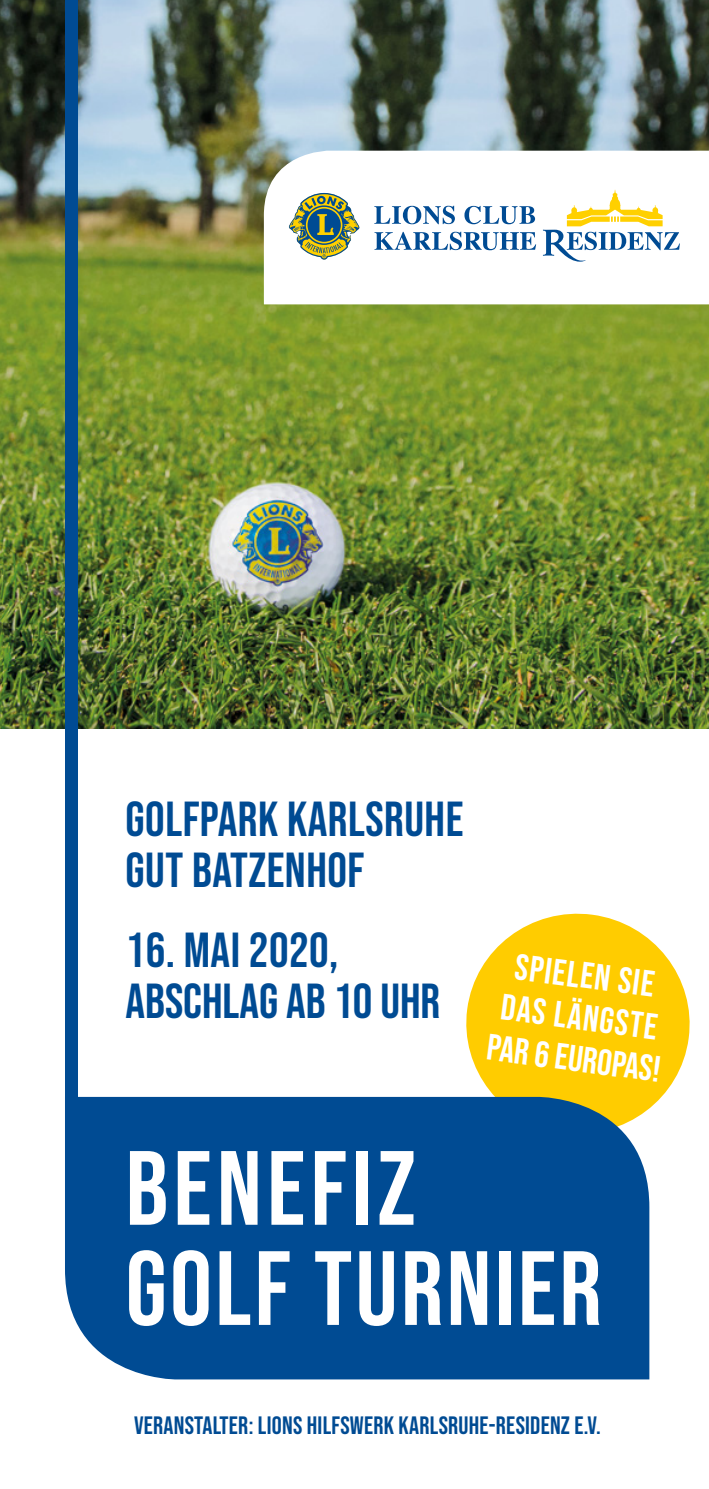
<style>
.page{position:relative;width:709px;height:1489px;background:#fff}
.page>*{position:absolute;margin:0;border:0;box-sizing:border-box;transform-origin:0 0}
.t1{font:105.25px/100px "Bebas Neue";letter-spacing:.03em;color:#fff}
.t2{font:49px/51.2px "Bebas Neue";letter-spacing:.01em;color:#004b93}
.t3{font:36.5px/41.8px "Bebas Neue";color:#fff;text-align:center}
.t4{font:25px "Bebas Neue";letter-spacing:.01em;color:#004b93}
</style>
<div class="page">
<img style="left:0;top:0;width:709px;height:728px">
<svg style="left:466px;top:913px;width:224px;height:196px;fill:#fc0"></svg>
<svg style="left:264px;top:151px;width:445px;height:153px"></svg>
<svg style="left:289px;top:193px;width:70px;height:67px"></svg>
<svg style="left:374px;top:190px;width:306px;height:72px"></svg>
<div style="left:65px;top:1096px;width:584px;height:283px;background:#004b93"></div>
<div style="left:65px;top:0;width:13px;height:1189px;background:#004b93"></div>
<p class="t2" style="left:126px;top:792px;width:339px">GOLFPARK KARLSRUHE<br>GUT BATZENHOF</p>
<p class="t2" style="left:126px;top:923px;width:316px">16. MAI 2020,<br>ABSCHLAG AB 10 UHR</p>
<p class="t3" style="left:502px;top:942px;width:176px;rotate:8deg">SPIELEN SIE<br>DAS LÄNGSTE<br>PAR 6 EUROPAS!</p>
<h1 class="t1" style="left:126px;top:1137px;width:477px">BENEFIZ<br>GOLF TURNIER</h1>
<p class="t4" style="left:134px;top:1411px;width:468px">VERANSTALTER: LIONS HILFSWERK KARLSRUHE-RESIDENZ E.V.</p>
</div>
